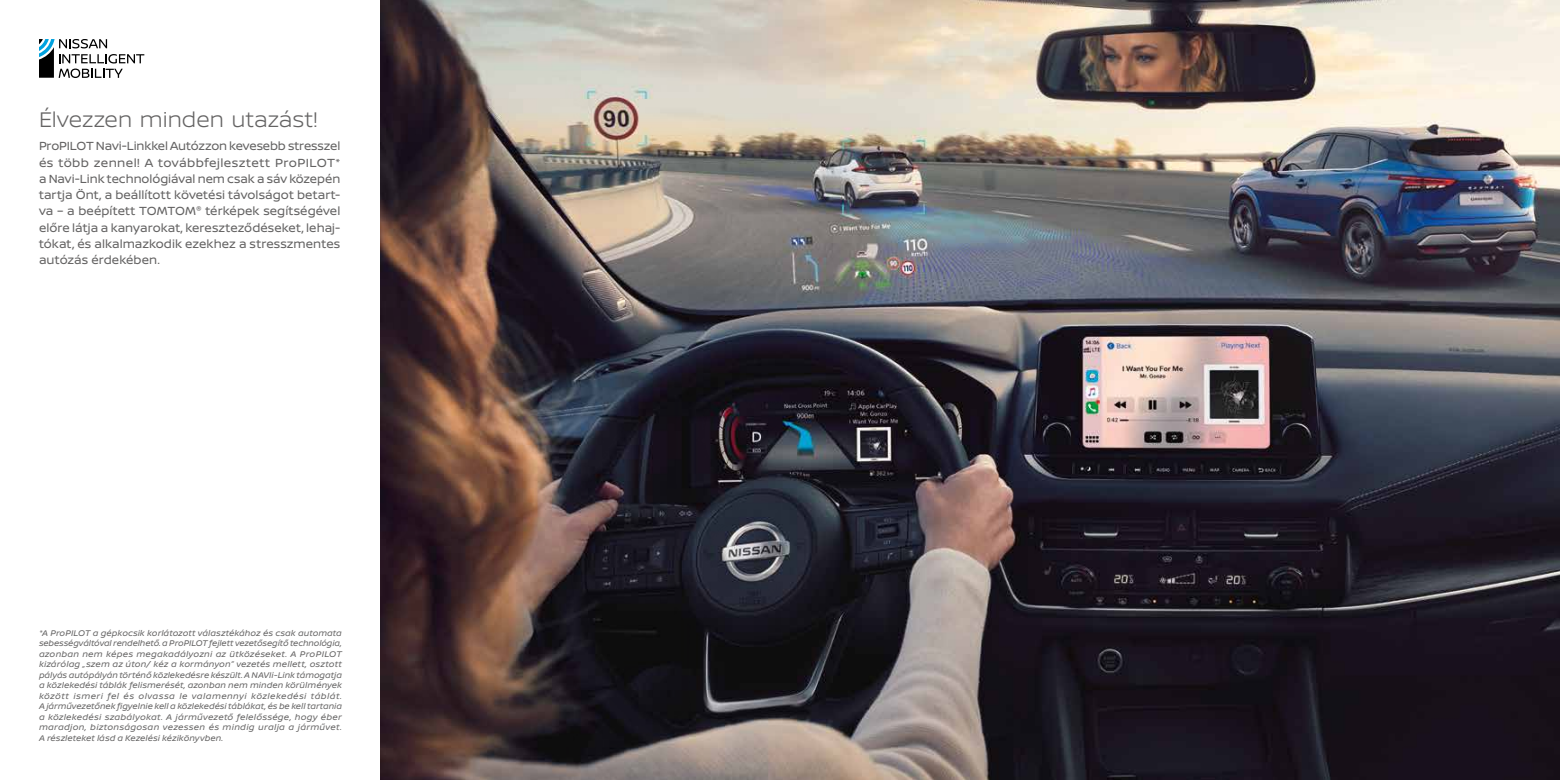
<style>
.page{position:relative;width:1560px;height:780px;background:#fff}
.page>*{position:absolute;margin:0;border:0;box-sizing:border-box;transform-origin:0 0}
.t1{font:300 22.5px "Nissan Brand";color:#646363}
.t2{font:12.5px/16.2px "Nissan Brand";letter-spacing:.005em;color:#646363;text-align:justify}
.t3{font:italic 8.75px/10.5px "Nissan Brand";letter-spacing:.02em;color:#646363;text-align:justify}
</style>
<div class="page">
<svg style="left:39px;top:39px;width:105px;height:39px"></svg>
<img style="left:381px;top:0;width:1178px;height:780px">
<h1 class="t1" style="left:39px;top:103px;width:280px">Élvezzen minden utazást!</h1>
<p class="t2" style="left:39px;top:137px;width:303px">ProPILOT Navi-Linkkel Autózzon kevesebb stresszel és több zennel! A továbbfejlesztett ProPILOT* a Navi-Link technológiával nem csak a sáv közepén tartja Önt, a beállított követési távolságot betart&shy;va – a beépített TOMTOM<sup>®</sup> térképek segítségével előre látja a kanyarokat, kereszteződéseket, lehaj&shy;tókat, és alkalmazkodik ezekhez a stresszmentes autózás érdekében.</p>
<p class="t3" style="left:39px;top:627px;width:304px">*A ProPILOT a gépkocsik korlátozott választékához és csak automata sebességváltóval rendelhető. a ProPILOT fejlett vezetősegítő technológia, azonban nem képes megakadályozni az ütközéseket. A ProPILOT kizárólag „szem az úton/ kéz a kormányon” vezetés mellett, osztott pályás autópályán történő közlekedésre készült. A NAVIi-Link támogatja a közlekedési táblák felismerését, azonban nem minden körülmények között ismeri fel és olvassa le valamennyi közlekedési táblát.<br>A járművezetőnek figyelnie kell a közlekedési táblákat, és be kell tartania a közlekedési szabályokat. A járművezető felelőssége, hogy éber maradjon, biztonságosan vezessen és mindig uralja a járművet.<br>A részleteket lásd a Kezelési kézikönyvben.</p>
</div>
